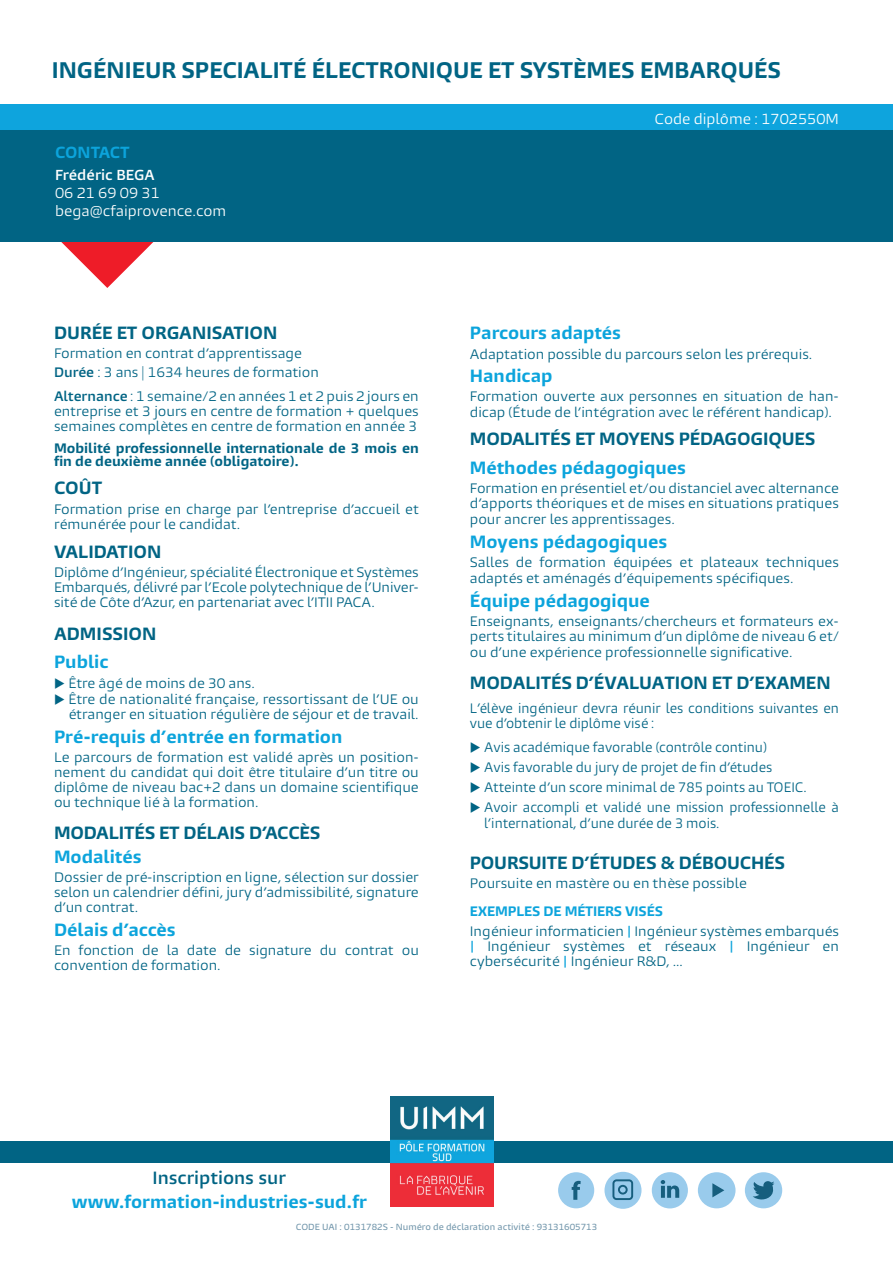
<style>
.page{position:relative;width:893px;height:1263px;background:#fff}
.page>*{position:absolute;margin:0;border:0;box-sizing:border-box;transform-origin:0 0}
.t1{font:700 21px "Burlingame Pro";color:#016484}
.t2{font:700 16.5px "Burlingame Pro";color:#0ca4dc}
.t3{font:700 16.5px "Burlingame Pro";letter-spacing:-.01em;color:#016484}
.t4{font:600 16.5px "Burlingame Pro";color:#016484}
.t5{font:700 15px "Burlingame Pro";color:#0ca4dc}
.t6{font:13.5px/18px "Burlingame Pro";color:#fff}
.t7{font:600 13.5px "Burlingame Pro";color:#fff}
.t8{font:12.75px/15px "Burlingame Pro";color:#016484}
.t9{font:12.75px/15px "Burlingame Pro";color:#016484;scale:.95 1}
.t10{font:700 12.75px/13.5px "Burlingame Pro";color:#016484}
.t11{font:500 8.25px "Burlingame Pro";color:#7397ac}
.s1{font-weight:600}
.s2{font-weight:700;color:#0ca4dc}
.s3{font-family:"Bernard";font-stretch:condensed;color:#0ca4dc}
</style>
<div class="page">
<svg style="left:61px;top:241px;width:93px;height:47px"></svg>
<div style="left:0;top:1140px;width:893px;height:22px;background:#016484"></div>
<div style="left:0;top:130px;width:893px;height:111px;background:#016484"></div>
<img style="left:391px;top:1096px;width:103px;height:110px">
<div style="left:0;top:105px;width:893px;height:25px;background:#0ea4dd"></div>
<div style="left:558px;top:1172px;width:36px;height:36px;background:#99cbec;border-radius:50%"></div>
<svg style="left:572px;top:1181px;width:9px;height:19px"></svg>
<div style="left:652px;top:1172px;width:36px;height:36px;background:#99cbec;border-radius:50%"></div>
<svg style="left:661px;top:1180px;width:18px;height:18px"></svg>
<div style="left:745px;top:1172px;width:37px;height:36px;background:#99cbec;border-radius:50%"></div>
<svg style="left:753px;top:1181px;width:21px;height:19px"></svg>
<div style="left:604px;top:1172px;width:37px;height:37px;background:#99cbec;border-radius:50%"></div>
<svg style="left:612px;top:1179px;width:22px;height:21px"></svg>
<div style="left:698px;top:1172px;width:37px;height:36px;background:#99cbec;border-radius:50%"></div>
<svg style="left:712px;top:1183px;width:12px;height:14px"></svg>
<h1 class="t1" style="left:52px;top:57px;width:731px">INGÉNIEUR SPECIALITÉ ÉLECTRONIQUE ET SYSTÈMES EMBARQUÉS</h1>
<p class="t5" style="left:55px;top:143px;width:76px">CONTACT</p>
<p class="t7" style="left:55px;top:166px;width:101px">Frédéric BEGA</p>
<p class="t6" style="left:55px;top:184px;width:173px">06 21 69 09 31 bega@cfaiprovence.com</p>
<p class="t3" style="left:54px;top:322px;width:225px">DURÉE ET ORGANISATION</p>
<p class="t8" style="left:54px;top:344px;width:266px;line-height:19.2px">Formation en contrat d’apprentissage<br><span class="s1">Durée</span> : 3 ans | 1634 heures de formation</p>
<p class="t8" style="left:54px;top:388px;width:366px;text-align:justify"><span class="s1">Alternance</span> : 1 semaine/2 en années 1 et 2 puis 2 jours en entreprise et 3 jours en centre de formation + quelques semaines complètes en centre de formation en année 3</p>
<p class="t10" style="left:54px;top:441px;width:366px">Mobilité professionnelle internationale de 3 mois en fin de deuxième année (obligatoire).</p>
<p class="t3" style="left:54px;top:478px;width:50px">COÛT</p>
<p class="t8" style="left:54px;top:501px;width:366px;line-height:15.8px">Formation prise en charge par l’entreprise d’accueil et rémunérée pour le candidat.</p>
<p class="t3" style="left:54px;top:541px;width:109px">VALIDATION</p>
<p class="t8" style="left:54px;top:565px;width:366px;text-align:justify">Diplôme d’Ingénieur, spécialité Électronique et Systèmes Embarqués, délivré par l’Ecole polytechnique de l’Univer&shy;sité de Côte d’Azur, en partenariat avec l’ITII PACA.</p>
<p class="t3" style="left:54px;top:623px;width:104px">ADMISSION</p>
<p class="t2" style="left:54px;top:651px;width:56px">Public</p>
<p class="t8" style="left:54px;top:676px;width:202px">◆ Être âgé de moins de 30 ans.</p>
<p class="t8" style="left:54px;top:691px;width:366px;text-align:right">◆ Être de nationalité française, ressortissant de l’UE ou étranger en situation régulière de séjour et de travail.</p>
<p class="t2" style="left:54px;top:726px;width:290px">Pré-requis d’entrée en formation</p>
<p class="t8" style="left:54px;top:750px;width:366px;text-align:justify">Le parcours de formation est validé après un position&shy;nement du candidat qui doit être titulaire d’un titre ou diplôme de niveau bac+2 dans un domaine scientifique ou technique lié à la formation.</p>
<p class="t3" style="left:54px;top:823px;width:268px">MODALITÉS ET DÉLAIS D’ACCÈS</p>
<p class="t2" style="left:54px;top:846px;width:89px">Modalités</p>
<p class="t8" style="left:54px;top:870px;width:366px;text-align:justify">Dossier de pré-inscription en ligne, sélection sur dossier selon un calendrier défini, jury d’admissibilité, signature d’un contrat.</p>
<p class="t2" style="left:54px;top:919px;width:123px">Délais d’accès</p>
<p class="t8" style="left:54px;top:943px;width:366px">En fonction de la date de signature du contrat ou convention de formation.</p>
<p class="t6" style="left:654px;top:110px;width:186px">Code diplôme : 1702550M</p>
<p class="t2" style="left:470px;top:323px;width:153px">Parcours adaptés</p>
<p class="t8" style="left:470px;top:346px;width:344px">Adaptation possible du parcours selon les prérequis.</p>
<p class="t2" style="left:470px;top:365px;width:84px">Handicap</p>
<p class="t8" style="left:470px;top:389px;width:371px;line-height:15.8px">Formation ouverte aux personnes en situation de han&shy;dicap (Étude de l’intégration avec le référent handicap).</p>
<p class="t3" style="left:470px;top:429px;width:347px">MODALITÉS ET MOYENS PÉDAGOGIQUES</p>
<p class="t2" style="left:470px;top:457px;width:218px">Méthodes pédagogiques</p>
<p class="t8" style="left:470px;top:481px;width:371px;text-align:justify">Formation en présentiel et/ou distanciel avec alternance d’apports théoriques et de mises en situations pratiques pour ancrer les apprentissages.</p>
<p class="t2" style="left:470px;top:531px;width:199px">Moyens pédagogiques</p>
<p class="t8" style="left:470px;top:554px;width:371px;line-height:15.8px">Salles de formation équipées et plateaux techniques adaptés et aménagés d’équipements spécifiques.</p>
<p class="t2" style="left:470px;top:590px;width:182px">Équipe pédagogique</p>
<p class="t8" style="left:470px;top:614px;width:371px;text-align:justify">Enseignants, enseignants/chercheurs et formateurs ex&shy;perts titulaires au minimum d’un diplôme de niveau 6 et/ ou d’une expérience professionnelle significative.</p>
<p class="t3" style="left:470px;top:673px;width:362px">MODALITÉS D’ÉVALUATION ET D’EXAMEN</p>
<p class="t9" style="left:470px;top:701px;width:390px">L’élève ingénieur devra réunir les conditions suivantes en vue d’obtenir le diplôme visé :</p>
<p class="t9" style="left:470px;top:740px;width:314px">◆ Avis académique favorable (contrôle continu)</p>
<p class="t9" style="left:470px;top:760px;width:320px">◆ Avis favorable du jury de projet de fin d’études</p>
<p class="t9" style="left:470px;top:780px;width:356px">◆ Atteinte d’un score minimal de 785 points au TOEIC.</p>
<p class="t9" style="left:484px;top:800px;width:375px;line-height:15.8px;text-indent:-14px">◆ Avoir accompli et validé une mission professionnelle à l’international, d’une durée de 3 mois.</p>
<p class="t3" style="left:470px;top:852px;width:317px">POURSUITE D’ÉTUDES &amp; DÉBOUCHÉS</p>
<p class="t8" style="left:470px;top:876px;width:279px">Poursuite en mastère ou en thèse possible</p>
<p class="t8" style="left:470px;top:902px;width:371px;line-height:19.2px"><span class="s2">EXEMPLES DE MÉTIERS VISÉS<br></span>Ingénieur informaticien <span class="s3">|</span> Ingénieur systèmes embarqués</p>
<p class="t8" style="left:470px;top:938px;width:371px"><span class="s3">|</span> Ingénieur systèmes et réseaux <span class="s3">|</span> Ingénieur en cybersécurité <span class="s3">|</span> Ingénieur R&amp;D, …</p>
<p class="t4" style="left:153px;top:1167px;width:135px">Inscriptions sur</p>
<p class="t2" style="left:72px;top:1191px;width:297px">www.formation-industries-sud.fr</p>
<p class="t11" style="left:296px;top:1222px;width:303px">CODE UAI : 0131782S - Numéro de déclaration activité : 93131605713</p>
</div>
